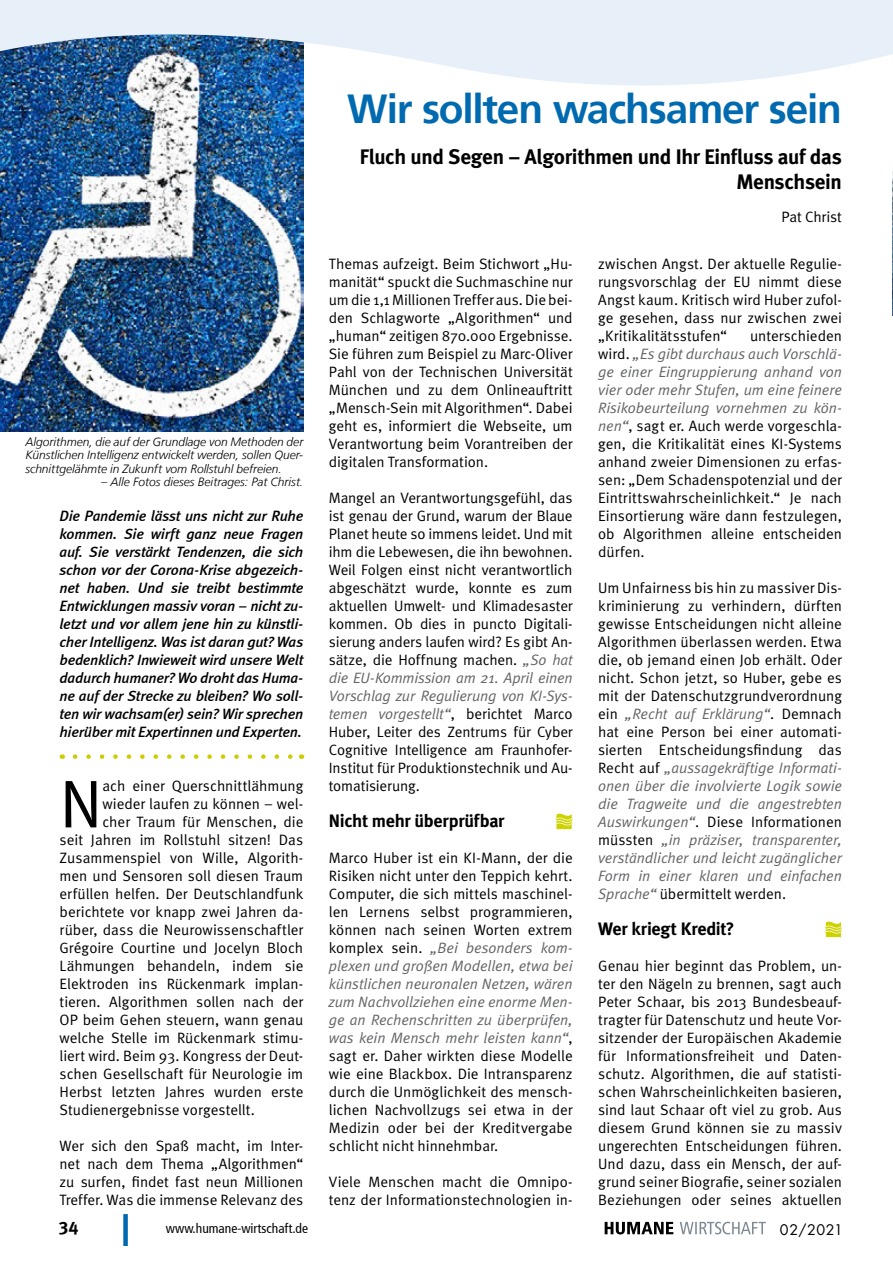
<style>
.page{position:relative;width:893px;height:1263px;background:#fff}
.page>*{position:absolute;margin:0;border:0;box-sizing:border-box;transform-origin:0 0}
.Fließtext_Meta_Norma{font:67.5px "Meta Normal";color:#000}
.Headline_1{font:700 40.5px "Frutiger 65";letter-spacing:-.03em;color:#006ab0}
.Headline_2{font:700 21px/25.5px "Meta";letter-spacing:-.015em;color:#000;text-align:right}
.Zwischenüberschrift{font:700 18px "Meta";letter-spacing:-.015em;color:#000}
.t1{font:18px "Meta Bold LF";color:#000}
.Fließtext_Meta_Norma-2{font:15px/18px "Meta Normal";color:#000;text-align:justify}
.Einleitungstext{font:italic 500 15px/18px "Meta";letter-spacing:-.015em;color:#000;text-align:justify}
.Autor{font:15px "Meta Normal";letter-spacing:-.005em;color:#000}
.t2{font:14.25px "Futura";letter-spacing:.045em;color:#000}
.t3{font:condensed 13.5px "Frutiger 57";color:#000}
.t4{font:italic 300 12px/13.5px "Frutiger LT";color:#000;text-align:justify}
.s1{font-style:italic;color:#636466}
</style>
<div class="page">
<div style="left:123px;top:1214px;width:5px;height:32px;background:#006ab0"></div>
<svg style="left:605px;top:1222px;width:68px;height:12px"></svg>
<svg style="left:680px;top:1222px;width:86px;height:12px"></svg>
<img style="left:0;top:94px;width:303px;height:338px">
<svg style="left:556px;top:814px;width:17px;height:15px"></svg>
<svg style="left:75px;top:754px;width:218px;height:5px"></svg>
<svg style="left:825px;top:922px;width:17px;height:15px"></svg>
<img style="left:892px;top:171px;width:1px;height:144px">
<img style="left:0;top:0;width:893px;height:94px">
<p class="t4" style="left:26px;top:435px;width:279px">Algorithmen, die auf der Grundlage von Methoden der Künstlichen Intelligenz entwickelt werden, sollen Quer&shy;schnittgelähmte in Zukunft vom Rollstuhl befreien.</p>
<p class="t4" style="left:101px;top:476px;width:204px">– Alle Fotos dieses Beitrages: Pat Christ.</p>
<p class="Einleitungstext" style="left:60px;top:507px;width:245px">Die Pandemie lässt uns nicht zur Ruhe kommen. Sie wirft ganz neue Fragen auf. Sie verstärkt Tendenzen, die sich schon vor der Corona-Krise abgezeich&shy;net haben. Und sie treibt bestimmte Entwicklungen massiv voran – nicht zu&shy;letzt und vor allem jene hin zu künstli&shy;cher Intelligenz. Was ist daran gut? Was bedenklich? Inwieweit wird unsere Welt dadurch humaner? Wo droht das Huma&shy;ne auf der Strecke zu bleiben? Wo soll&shy;ten wir wachsam(er) sein? Wir sprechen hierüber mit Expertinnen und Experten.</p>
<p class="Fließtext_Meta_Norma" style="left:60px;top:765px;width:44px">N</p>
<p class="Fließtext_Meta_Norma-2" style="left:102px;top:777px;width:202px">ach einer Querschnittlähmung</p>
<p class="Fließtext_Meta_Norma-2" style="left:102px;top:795px;width:202px">wieder laufen zu können – wel-</p>
<p class="Fließtext_Meta_Norma-2" style="left:102px;top:813px;width:202px">cher Traum für Menschen, die</p>
<p class="Fließtext_Meta_Norma-2" style="left:60px;top:831px;width:245px">seit Jahren im Rollstuhl sitzen! Das</p>
<p class="Fließtext_Meta_Norma-2" style="left:60px;top:849px;width:245px">Zusammenspiel von Wille, Algorith-</p>
<p class="Fließtext_Meta_Norma-2" style="left:60px;top:867px;width:245px">men und Sensoren soll diesen Traum</p>
<p class="Fließtext_Meta_Norma-2" style="left:60px;top:885px;width:245px">erfüllen helfen. Der Deutschlandfunk</p>
<p class="Fließtext_Meta_Norma-2" style="left:60px;top:903px;width:245px">berichtete vor knapp zwei Jahren da-</p>
<p class="Fließtext_Meta_Norma-2" style="left:60px;top:921px;width:245px">rüber, dass die Neurowissenschaftler</p>
<p class="Fließtext_Meta_Norma-2" style="left:60px;top:939px;width:245px">Grégoire Courtine und Jocelyn Bloch</p>
<p class="Fließtext_Meta_Norma-2" style="left:60px;top:957px;width:245px">Lähmungen behandeln, indem sie</p>
<p class="Fließtext_Meta_Norma-2" style="left:60px;top:975px;width:245px">Elektroden ins Rückenmark implan-</p>
<p class="Fließtext_Meta_Norma-2" style="left:60px;top:993px;width:245px">tieren. Algorithmen sollen nach der</p>
<p class="Fließtext_Meta_Norma-2" style="left:60px;top:1011px;width:245px">OP beim Gehen steuern, wann genau</p>
<p class="Fließtext_Meta_Norma-2" style="left:60px;top:1029px;width:245px">welche Stelle im Rückenmark stimu-</p>
<p class="Fließtext_Meta_Norma-2" style="left:60px;top:1047px;width:245px">liert wird. Beim 93. Kongress der Deut-</p>
<p class="Fließtext_Meta_Norma-2" style="left:60px;top:1065px;width:245px">schen Gesellschaft für Neurologie im</p>
<p class="Fließtext_Meta_Norma-2" style="left:60px;top:1083px;width:245px">Herbst letzten Jahres wurden erste</p>
<p class="Fließtext_Meta_Norma-2" style="left:60px;top:1101px;width:197px">Studienergebnisse vorgestellt.</p>
<p class="Fließtext_Meta_Norma-2" style="left:60px;top:1137px;width:245px">Wer sich den Spaß macht, im Inter&shy;net nach dem Thema „Algorithmen“ zu surfen, findet fast neun Millionen Treffer. Was die immense Relevanz des</p>
<p class="Headline_1" style="left:347px;top:85px;width:496px">Wir sollten wachsamer sein</p>
<p class="Headline_2" style="left:360px;top:143px;width:484px">Fluch und Segen – Algorithmen und Ihr Einfluss auf das<br>Menschsein</p>
<p class="Autor" style="left:781px;top:208px;width:62px">Pat Christ</p>
<p class="Fließtext_Meta_Norma-2" style="left:329px;top:255px;width:245px">Themas aufzeigt. Beim Stichwort „Hu&shy;manität“ spuckt die Suchmaschine nur um die 1,1 Millionen Treffer aus. Die bei&shy;den Schlagworte „Algorithmen“ und „human“ zeitigen 870.000 Ergebnisse.<br>Sie führen zum Beispiel zu Marc-Oliver Pahl von der Technischen Universität München und zu dem Onlineauftritt „Mensch-Sein mit Algorithmen“. Dabei geht es, informiert die Webseite, um Verantwortung beim Vorantreiben der digitalen Transformation.</p>
<p class="Fließtext_Meta_Norma-2" style="left:329px;top:489px;width:245px">Mangel an Verantwortungsgefühl, das ist genau der Grund, warum der Blaue Planet heute so immens leidet. Und mit ihm die Lebewesen, die ihn bewohnen.<br>Weil Folgen einst nicht verantwortlich abgeschätzt wurde, konnte es zum aktuellen Umwelt- und Klimadesaster kommen. Ob dies in puncto Digitali&shy;sierung anders laufen wird? Es gibt An&shy;sätze, die Hoffnung machen. <span class="s1">„So hat die EU-Kommission am 21. April einen Vorschlag zur Regulierung von KI-Sys&shy;temen vorgestellt“</span>, berichtet Marco Huber, Leiter des Zentrums für Cyber Cognitive Intelligence am Fraunhofer-Institut für Produktionstechnik und Au&shy;tomatisierung.</p>
<p class="Zwischenüberschrift" style="left:329px;top:810px;width:177px">Nicht mehr überprüfbar</p>
<p class="Fließtext_Meta_Norma-2" style="left:329px;top:849px;width:245px">Marco Huber ist ein KI-Mann, der die Risiken nicht unter den Teppich kehrt.<br>Computer, die sich mittels maschinel&shy;len Lernens selbst programmieren, können nach seinen Worten extrem komplex sein. <span class="s1">„Bei besonders kom&shy;plexen und großen Modellen, etwa bei künstlichen neuronalen Netzen, wären zum Nachvollziehen eine enorme Men&shy;ge an Rechenschritten zu überprüfen, was kein Mensch mehr leisten kann“</span>, sagt er. Daher wirkten diese Modelle wie eine Blackbox. Die Intransparenz durch die Unmöglichkeit des mensch&shy;lichen Nachvollzugs sei etwa in der Medizin oder bei der Kreditvergabe schlicht nicht hinnehmbar.</p>
<p class="Fließtext_Meta_Norma-2" style="left:329px;top:1173px;width:245px">Viele Menschen macht die Omnipo&shy;tenz der Informationstechnologien in-</p>
<p class="Fließtext_Meta_Norma-2" style="left:598px;top:255px;width:245px">zwischen Angst. Der aktuelle Regulie&shy;rungsvorschlag der EU nimmt diese Angst kaum. Kritisch wird Huber zufol&shy;ge gesehen, dass nur zwischen zwei „Kritikalitätsstufen“</p>
<p class="Fließtext_Meta_Norma-2" style="left:598px;top:327px;width:245px;text-indent:152px">unterschieden wird. <span class="s1">„Es gibt durchaus auch Vorschlä&shy;ge einer Eingruppierung anhand von vier oder mehr Stufen, um eine feinere Risikobeurteilung vornehmen zu kön&shy;nen“</span>, sagt er. Auch werde vorgeschla&shy;gen, die Kritikalität eines KI-Systems anhand zweier Dimensionen zu erfas&shy;sen: „Dem Schadenspotenzial und der Eintrittswahrscheinlichkeit.“ Je nach Einsortierung wäre dann festzulegen, ob Algorithmen alleine entscheiden dürfen.</p>
<p class="Fließtext_Meta_Norma-2" style="left:598px;top:579px;width:245px">Um Unfairness bis hin zu massiver Dis&shy;kriminierung zu verhindern, dürften gewisse Entscheidungen nicht alleine Algorithmen überlassen werden. Etwa die, ob jemand einen Job erhält. Oder nicht. Schon jetzt, so Huber, gebe es mit der Datenschutzgrundverordnung ein <span class="s1">„Recht auf Erklärung“</span>. Demnach hat eine Person bei einer automati&shy;sierten Entscheidungsfindung das Recht auf <span class="s1">„aussagekräftige Informati&shy;onen über die involvierte Logik sowie die Tragweite und die angestrebten Auswirkungen“</span>. Diese Informationen müssten <span class="s1">„in präziser, transparenter, verständlicher und leicht zugänglicher Form in einer klaren und einfachen Sprache“</span> übermittelt werden.</p>
<p class="Zwischenüberschrift" style="left:598px;top:918px;width:138px">Wer kriegt Kredit?</p>
<p class="Fließtext_Meta_Norma-2" style="left:598px;top:957px;width:245px">Genau hier beginnt das Problem, un&shy;ter den Nägeln zu brennen, sagt auch Peter Schaar, bis 2013 Bundesbeauf&shy;tragter für Datenschutz und heute Vor&shy;sitzender der Europäischen Akademie für Informationsfreiheit und Daten&shy;schutz. Algorithmen, die auf statisti&shy;schen Wahrscheinlichkeiten basieren, sind laut Schaar oft viel zu grob. Aus diesem Grund können sie zu massiv ungerechten Entscheidungen führen.<br>Und dazu, dass ein Mensch, der auf&shy;grund seiner Biografie, seiner sozialen Beziehungen oder seines aktuellen</p>
<p class="t1" style="left:58px;top:1217px;width:22px">34</p>
<p class="t3" style="left:166px;top:1220px;width:144px">www.humane-wirtschaft.de</p>
<p class="t2" style="left:780px;top:1220px;width:65px">02/2021</p>
</div>
